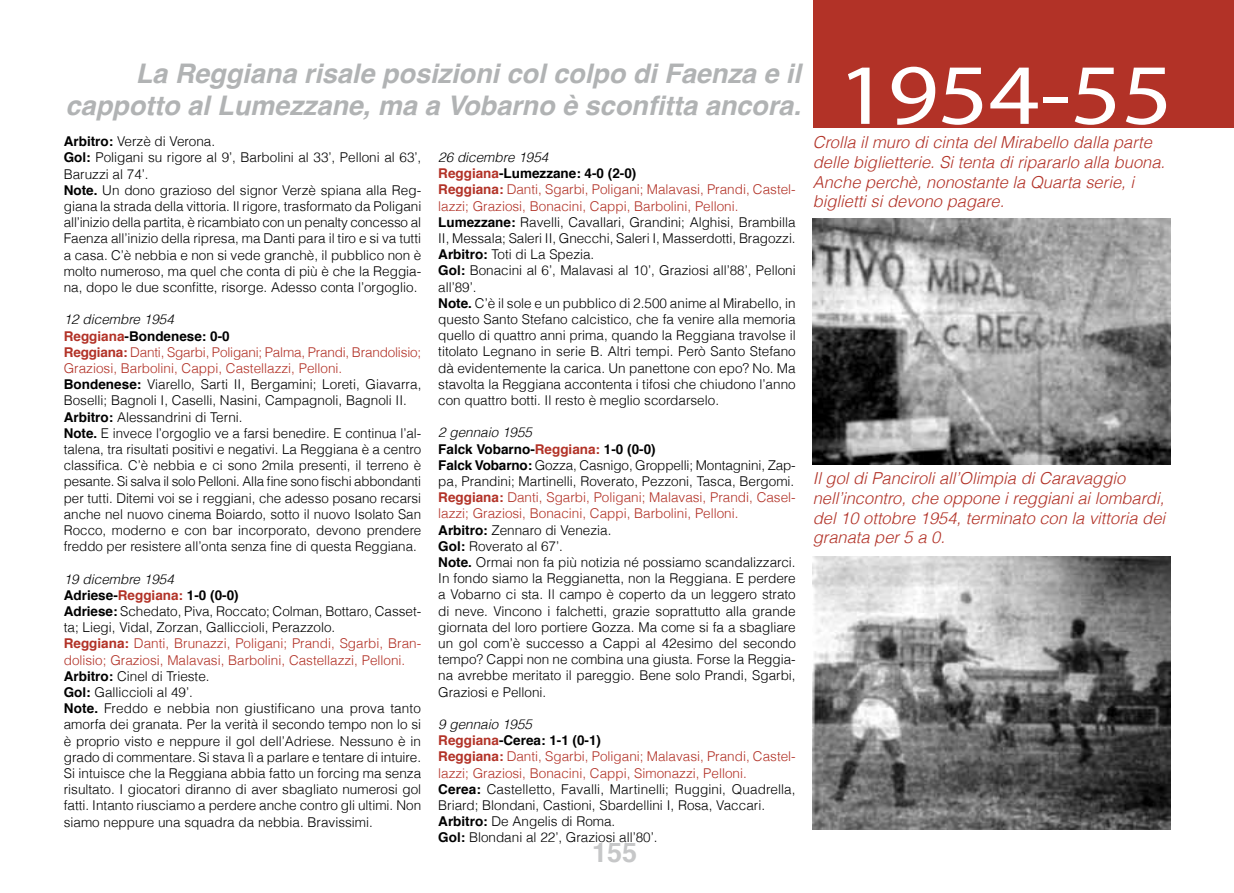
<style>
.page{position:relative;width:1234px;height:893px;background:#fff}
.page>*{position:absolute;margin:0;border:0;box-sizing:border-box;transform-origin:0 0}
.t1{font:86.55px "Myriad Pro";letter-spacing:-.005em;color:#fff;scale:1.15 1}
.t2{font:italic 700 27px/32.4px "Helvetica";color:#b1b3b4;text-align:right}
.t3{font:700 27px "Helvetica";color:#c6c7c8}
.t4{font:italic 300 16.5px/19.8px "Helvetica";color:#b23227}
.t5{font:300 13.5px/16.2px "Helvetica";color:#000}
.s1{font-weight:700}
.s2{font-style:italic}
.s3{font-weight:700;color:#b23227}
.s4{color:#b23227}
</style>
<div class="page">
<div style="left:812px;top:0;width:421px;height:128px;background:#b23227"></div>
<img style="left:812px;top:219px;width:357px;height:245px">
<img style="left:812px;top:557px;width:357px;height:272px">
<h2 class="t2" style="left:66px;top:57px;width:736px">La Reggiana risale posizioni col colpo di Faenza e il cappotto al Lumezzane, ma a Vobarno è sconfitta ancora.</h2>
<p class="t5" style="left:64px;top:133px;width:153px"><span class="s1">Arbitro:</span> Verzè di Verona.</p>
<p class="t5" style="left:64px;top:149px;width:359px"><span class="s1">Gol:</span> Poligani su rigore al 9’, Barbolini al 33’, Pelloni al 63’, Baruzzi al 74’.<br><span class="s1">Note.</span> Un dono grazioso del signor Verzè spiana alla Reg&shy;giana la strada della vittoria. Il rigore, trasformato da Poligani all’inizio della partita, è ricambiato con un penalty concesso al Faenza all’inizio della ripresa, ma Danti para il tiro e si va tutti a casa. C’è nebbia e non si vede granchè, il pubblico non è molto numeroso, ma quel che conta di più è che la Reggia&shy;na, dopo le due sconfitte, risorge. Adesso conta l’orgoglio.</p>
<p class="t5" style="left:64px;top:311px;width:359px"><span class="s2">12 dicembre 1954<br></span><span class="s3">Reggiana</span><span class="s1">-Bondenese: 0-0<br></span><span class="s3">Reggiana:</span> <span class="s4">Danti, Sgarbi, Poligani; Palma, Prandi, Brandolisio; Graziosi, Barbolini, Cappi, Castellazzi, Pelloni.<br></span><span class="s1">Bondenese:</span> Viarello, Sarti II, Bergamini; Loreti, Giavarra, Boselli; Bagnoli I, Caselli, Nasini, Campagnoli, Bagnoli II.<br><span class="s1">Arbitro:</span> Alessandrini di Terni.<br><span class="s1">Note.</span> E invece l’orgoglio ve a farsi benedire. E continua l’al&shy;talena, tra risultati positivi e negativi. La Reggiana è a centro classifica. C’è nebbia e ci sono 2mila presenti, il terreno è pesante. Si salva il solo Pelloni. Alla fine sono fischi abbondanti per tutti. Ditemi voi se i reggiani, che adesso posano recarsi anche nel nuovo cinema Boiardo, sotto il nuovo Isolato San Rocco, moderno e con bar incorporato, devono prendere freddo per resistere all’onta senza fine di questa Reggiana.</p>
<p class="t5" style="left:64px;top:570px;width:359px"><span class="s2">19 dicembre 1954<br></span><span class="s1">Adriese-</span><span class="s3">Reggiana:</span> <span class="s1">1-0 (0-0)<br>Adriese:</span> Schedato, Piva, Roccato; Colman, Bottaro, Casset&shy;ta; Liegi, Vidal, Zorzan, Galliccioli, Perazzolo.<br><span class="s3">Reggiana:</span> <span class="s4">Danti, Brunazzi, Poligani; Prandi, Sgarbi, Bran&shy;dolisio; Graziosi, Malavasi, Barbolini, Castellazzi, Pelloni.<br></span><span class="s1">Arbitro:</span> Cinel di Trieste.<br><span class="s1">Gol:</span> Galliccioli al 49’.<br><span class="s1">Note.</span> Freddo e nebbia non giustificano una prova tanto amorfa dei granata. Per la verità il secondo tempo non lo si è proprio visto e neppure il gol dell’Adriese. Nessuno è in grado di commentare. Si stava lì a parlare e tentare di intuire.<br>Si intuisce che la Reggiana abbia fatto un forcing ma senza risultato. I giocatori diranno di aver sbagliato numerosi gol fatti. Intanto riusciamo a perdere anche contro gli ultimi. Non siamo neppure una squadra da nebbia. Bravissimi.</p>
<p class="t5" style="left:438px;top:148px;width:359px"><span class="s2">26 dicembre 1954<br></span><span class="s3">Reggiana</span><span class="s1">-Lumezzane: 4-0 (2-0)<br></span><span class="s3">Reggiana:</span> <span class="s4">Danti, Sgarbi, Poligani; Malavasi, Prandi, Castel&shy;lazzi; Graziosi, Bonacini, Cappi, Barbolini, Pelloni.<br></span><span class="s1">Lumezzane:</span> Ravelli, Cavallari, Grandini; Alghisi, Brambilla II, Messala; Saleri II, Gnecchi, Saleri I, Masserdotti, Bragozzi.<br><span class="s1">Arbitro:</span> Toti di La Spezia.<br><span class="s1">Gol:</span> Bonacini al 6’, Malavasi al 10’, Graziosi all’88’, Pelloni all’89’.<br><span class="s1">Note.</span> C’è il sole e un pubblico di 2.500 anime al Mirabello, in questo Santo Stefano calcistico, che fa venire alla memoria quello di quattro anni prima, quando la Reggiana travolse il titolato Legnano in serie B. Altri tempi. Però Santo Stefano dà evidentemente la carica. Un panettone con epo? No. Ma stavolta la Reggiana accontenta i tifosi che chiudono l’anno con quattro botti. Il resto è meglio scordarselo.</p>
<p class="t5" style="left:438px;top:424px;width:359px"><span class="s2">2 gennaio 1955<br></span><span class="s1">Falck Vobarno-</span><span class="s3">Reggiana:</span> <span class="s1">1-0 (0-0)<br>Falck Vobarno:</span> Gozza, Casnigo, Groppelli; Montagnini, Zap&shy;pa, Prandini; Martinelli, Roverato, Pezzoni, Tasca, Bergomi.<br><span class="s3">Reggiana:</span> <span class="s4">Danti, Sgarbi, Poligani; Malavasi, Prandi, Casel&shy;lazzi; Graziosi, Bonacini, Cappi, Barbolini, Pelloni.<br></span><span class="s1">Arbitro:</span> Zennaro di Venezia.<br><span class="s1">Gol:</span> Roverato al 67’.<br><span class="s1">Note.</span> Ormai non fa più notizia né possiamo scandalizzarci.<br>In fondo siamo la Reggianetta, non la Reggiana. E perdere a Vobarno ci sta. Il campo è coperto da un leggero strato di neve. Vincono i falchetti, grazie soprattutto alla grande giornata del loro portiere Gozza. Ma come si fa a sbagliare un gol com’è successo a Cappi al 42esimo del secondo tempo? Cappi non ne combina una giusta. Forse la Reggia&shy;na avrebbe meritato il pareggio. Bene solo Prandi, Sgarbi, Graziosi e Pelloni.</p>
<p class="t5" style="left:438px;top:715px;width:359px"><span class="s2">9 gennaio 1955<br></span><span class="s3">Reggiana</span><span class="s1">-Cerea: 1-1 (0-1)<br></span><span class="s3">Reggiana:</span> <span class="s4">Danti, Sgarbi, Poligani; Malavasi, Prandi, Castel&shy;lazzi; Graziosi, Bonacini, Cappi, Simonazzi, Pelloni.<br></span><span class="s1">Cerea:</span> Castelletto, Favalli, Martinelli; Ruggini, Quadrella, Briard; Blondani, Castioni, Sbardellini I, Rosa, Vaccari.<br><span class="s1">Arbitro:</span> De Angelis di Roma.<br><span class="s1">Gol:</span> Blondani al 22’, Graziosi all’80’.</p>
<h2 class="t3" style="left:592px;top:831px;width:47px">155</h2>
<h1 class="t1" style="left:837px;top:41px;width:293px">1954-55</h1>
<p class="t4" style="left:812px;top:132px;width:354px">Crolla il muro di cinta del Mirabello dalla parte delle biglietterie. Si tenta di ripararlo alla buona.<br>Anche perchè, nonostante la Quarta serie, i biglietti si devono pagare.</p>
<p class="t4" style="left:812px;top:468px;width:354px">Il gol di Panciroli all’Olimpia di Caravaggio nell’incontro, che oppone i reggiani ai lombardi, del 10 ottobre 1954, terminato con la vittoria dei granata per 5 a 0.</p>
</div>
